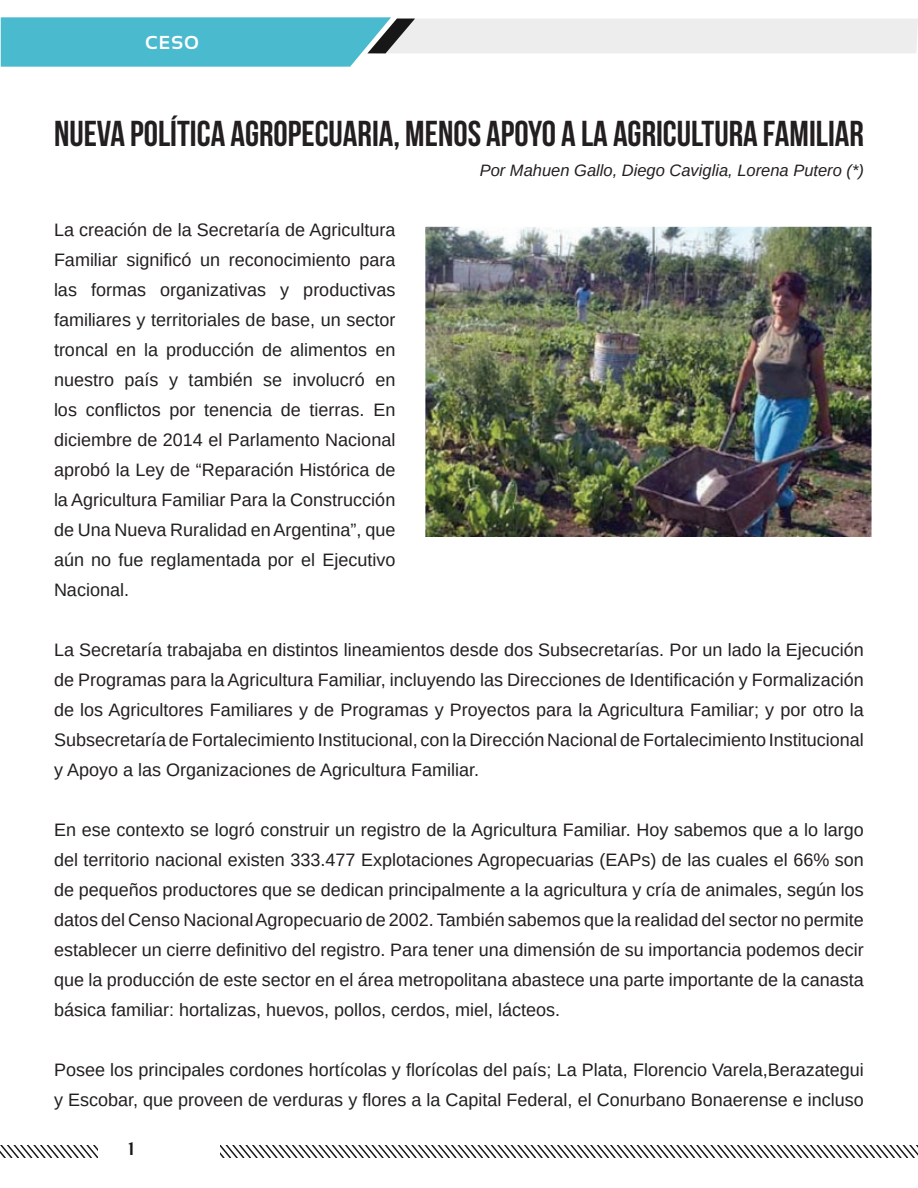
<style>
.page{position:relative;width:918px;height:1188px;background:#fff}
.page>*{position:absolute;margin:0;border:0;box-sizing:border-box;transform-origin:0 0}
.t1{font:36px "Bebas Neue";color:#231f20}
.t2{font:700 18.75px "Sansation";color:#fff}
.t3{font:18px/30px "Arimo";color:#231f20;text-align:justify}
.t4{font:700 18px "Sansation";color:#171717}
.t5{font:italic 16.5px "Arimo";color:#231f20}
</style>
<div class="page">
<svg style="left:1px;top:17px;width:917px;height:50px"></svg>
<svg style="left:221px;top:1146px;width:697px;height:12px"></svg>
<svg style="left:1px;top:1146px;width:96px;height:12px"></svg>
<img style="left:426px;top:228px;width:445px;height:308px">
<p class="t2" style="left:145px;top:32px;width:56px">CESO</p>
<h1 class="t1" style="left:54px;top:114px;width:812px">NUEVA POLÍTICA AGROPECUARIA, MENOS APOYO A LA AGRICULTURA FAMILIAR</h1>
<p class="t5" style="left:480px;top:160px;width:386px">Por Mahuen Gallo, Diego Caviglia, Lorena Putero (*)</p>
<p class="t3" style="left:54px;top:215px;width:343px">La creación de la Secretaría de Agricultura Familiar significó un reconocimiento para las formas organizativas y productivas familiares y territoriales de base, un sector troncal en la producción de alimentos en nuestro país y también se involucró en los conflictos por tenencia de tierras. En diciembre de 2014 el Parlamento Nacional aprobó la Ley de “Reparación Histórica de la Agricultura Familiar Para la Construcción de Una Nueva Ruralidad en Argentina”, que aún no fue reglamentada por el Ejecutivo Nacional.</p>
<p class="t3" style="left:54px;top:635px;width:811px">La Secretaría trabajaba en distintos lineamientos desde dos Subsecretarías. Por un lado la Ejecución de Programas para la Agricultura Familiar, incluyendo las Direcciones de Identificación y Formalización de los Agricultores Familiares y de Programas y Proyectos para la Agricultura Familiar; y por otro la Subsecretaría de Fortalecimiento Institucional, con la Dirección Nacional de Fortalecimiento Institucional y Apoyo a las Organizaciones de Agricultura Familiar.</p>
<p class="t3" style="left:54px;top:815px;width:811px">En ese contexto se logró construir un registro de la Agricultura Familiar. Hoy sabemos que a lo largo del territorio nacional existen 333.477 Explotaciones Agropecuarias (EAPs) de las cuales el 66% son de pequeños productores que se dedican principalmente a la agricultura y cría de animales, según los datos del Censo Nacional Agropecuario de 2002. También sabemos que la realidad del sector no permite establecer un cierre definitivo del registro. Para tener una dimensión de su importancia podemos decir que la producción de este sector en el área metropolitana abastece una parte importante de la canasta básica familiar: hortalizas, huevos, pollos, cerdos, miel, lácteos.</p>
<p class="t3" style="left:54px;top:1055px;width:811px">Posee los principales cordones hortícolas y florícolas del país; La Plata, Florencio Varela,Berazategui y Escobar, que proveen de verduras y flores a la Capital Federal, el Conurbano Bonaerense e incluso</p>
<p class="t4" style="left:128px;top:1139px;width:8px">1</p>
</div>
